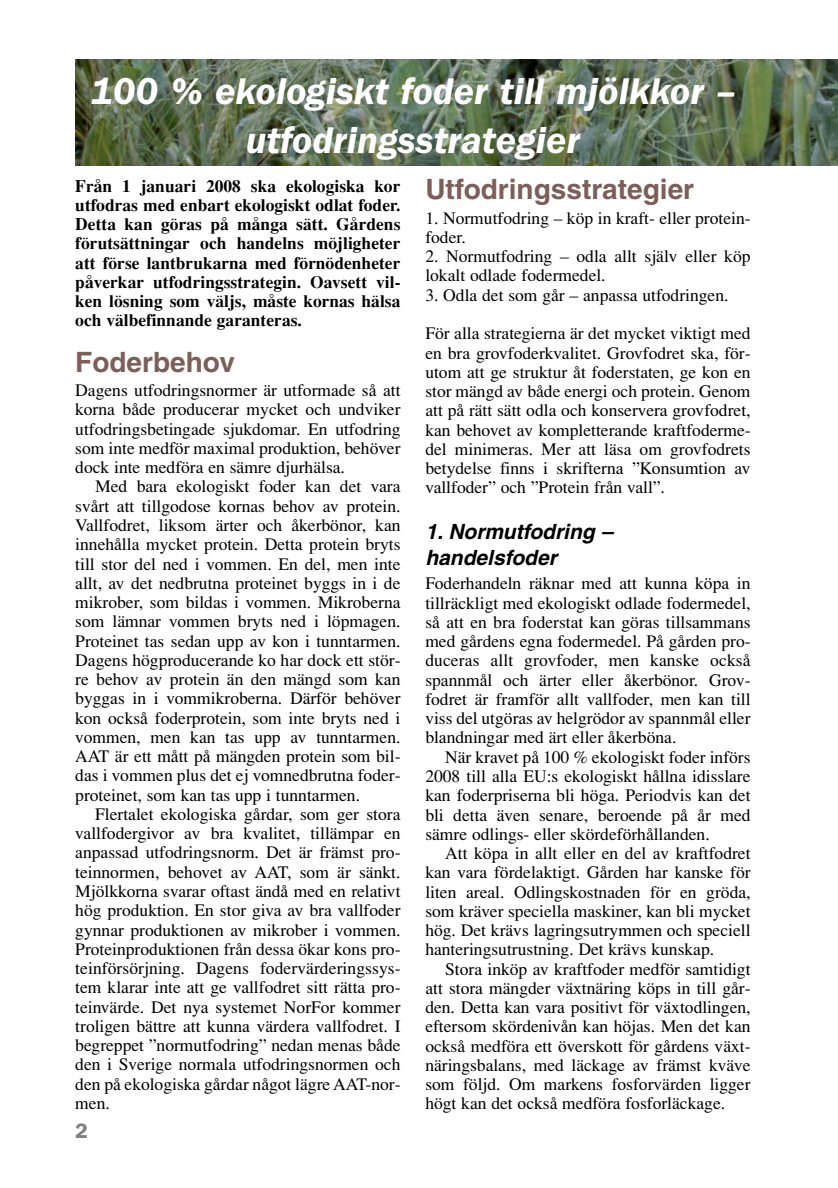
<style>
.page{position:relative;width:838px;height:1188px;background:#fff}
.page>*{position:absolute;margin:0;border:0;box-sizing:border-box;transform-origin:0 0}
.t1{font:italic 600 38.5px/49px "Franklin Gothic";color:#fff;text-align:center}
.t2{font:700 28px "Helvetica";color:#7c5f58}
.t3{font:italic 700 21px/26.2px "Helvetica";color:#000}
.t4{font:600 21px "Franklin Gothic";color:#808080}
.t5{font:17.5px/19.2px "Times";color:#000;text-align:justify}
.t6{font:700 17.5px/19.2px "Times";color:#000;text-align:justify}
</style>
<div class="page">
<img style="left:75px;top:59px;width:762px;height:107px">
<h1 class="t1" style="left:90px;top:70px;width:646px">100 % ekologiskt foder till mjölkkor – utfodringsstrategier</h1>
<p class="t6" style="left:75px;top:177px;width:326px">Från 1 januari 2008 ska ekologiska kor utfodras med enbart ekologiskt odlat foder.<br>Detta kan göras på många sätt. Gårdens förutsättningar och handelns möjligheter att förse lantbrukarna med förnödenheter påverkar utfodringsstrategin. Oavsett vil&shy;ken lösning som väljs, måste kornas hälsa och välbefinnande garanteras.</p>
<h2 class="t2" style="left:75px;top:352px;width:161px">Foderbehov</h2>
<p class="t5" style="left:75px;top:382px;width:326px">Dagens utfodringsnormer är utformade så att korna både producerar mycket och undviker utfodringsbetingade sjukdomar. En utfodring som inte medför maximal produktion, behöver dock inte medföra en sämre djurhälsa.</p>
<p class="t5" style="left:75px;top:478px;width:326px;text-indent:20px">Med bara ekologiskt foder kan det vara svårt att tillgodose kornas behov av protein.<br>Vallfodret, liksom ärter och åkerbönor, kan innehålla mycket protein. Detta protein bryts till stor del ned i vommen. En del, men inte allt, av det nedbrutna proteinet byggs in i de mikrober, som bildas i vommen. Mikroberna som lämnar vommen bryts ned i löpmagen.<br>Proteinet tas sedan upp av kon i tunntarmen.<br>Dagens högproducerande ko har dock ett stör&shy;re behov av protein än den mängd som kan byggas in i vommikroberna. Därför behöver kon också foderprotein, som inte bryts ned i vommen, men kan tas upp av tunntarmen.<br>AAT är ett mått på mängden protein som bil&shy;das i vommen plus det ej vomnedbrutna foder&shy;proteinet, som kan tas upp i tunntarmen.</p>
<p class="t5" style="left:75px;top:806px;width:326px;text-indent:20px">Flertalet ekologiska gårdar, som ger stora vallfodergivor av bra kvalitet, tillämpar en anpassad utfodringsnorm. Det är främst pro&shy;teinnormen, behovet av AAT, som är sänkt.<br>Mjölkkorna svarar oftast ändå med en relativt hög produktion. En stor giva av bra vallfoder gynnar produktionen av mikrober i vommen.<br>Proteinproduktionen från dessa ökar kons pro&shy;teinförsörjning. Dagens fodervärderingssys&shy;tem klarar inte att ge vallfodret sitt rätta pro&shy;teinvärde. Det nya systemet NorFor kommer troligen bättre att kunna värdera vallfodret. I begreppet ”normutfodring” nedan menas både den i Sverige normala utfodringsnormen och den på ekologiska gårdar något lägre AAT-nor&shy;men.</p>
<p class="t4" style="left:75px;top:1123px;width:14px">2</p>
<h2 class="t2" style="left:425px;top:179px;width:270px">Utfodringsstrategier</h2>
<p class="t5" style="left:425px;top:210px;width:326px">1. Normutfodring – köp in kraft- eller protein&shy;foder.</p>
<p class="t5" style="left:425px;top:248px;width:326px">2. Normutfodring – odla allt själv eller köp lokalt odlade fodermedel.</p>
<p class="t5" style="left:425px;top:287px;width:304px">3. Odla det som går – anpassa utfodringen.</p>
<p class="t5" style="left:425px;top:325px;width:326px">För alla strategierna är det mycket viktigt med en bra grovfoderkvalitet. Grovfodret ska, för&shy;utom att ge struktur åt foderstaten, ge kon en stor mängd av både energi och protein. Genom att på rätt sätt odla och konservera grovfodret, kan behovet av kompletterande kraftfoderme&shy;del minimeras. Mer att läsa om grovfodrets betydelse finns i skrifterna ”Konsumtion av vallfoder” och ”Protein från vall”.</p>
<p class="t3" style="left:425px;top:520px;width:193px">1. Normutfodring – handelsfoder</p>
<p class="t5" style="left:425px;top:575px;width:326px">Foderhandeln räknar med att kunna köpa in tillräckligt med ekologiskt odlade fodermedel, så att en bra foderstat kan göras tillsammans med gårdens egna fodermedel. På gården pro&shy;duceras allt grovfoder, men kanske också spannmål och ärter eller åkerbönor. Grov&shy;fodret är framför allt vallfoder, men kan till viss del utgöras av helgrödor av spannmål eller blandningar med ärt eller åkerböna.</p>
<p class="t5" style="left:425px;top:748px;width:326px;text-indent:20px">När kravet på 100 % ekologiskt foder införs 2008 till alla EU:s ekologiskt hållna idisslare kan foderpriserna bli höga. Periodvis kan det bli detta även senare, beroende på år med sämre odlings- eller skördeförhållanden.</p>
<p class="t5" style="left:425px;top:845px;width:326px;text-indent:20px">Att köpa in allt eller en del av kraftfodret kan vara fördelaktigt. Gården har kanske för liten areal. Odlingskostnaden för en gröda, som kräver speciella maskiner, kan bli mycket hög. Det krävs lagringsutrymmen och speciell hanteringsutrustning. Det krävs kunskap.</p>
<p class="t5" style="left:425px;top:960px;width:326px;text-indent:20px">Stora inköp av kraftfoder medför samtidigt att stora mängder växtnäring köps in till går&shy;den. Detta kan vara positivt för växtodlingen, eftersom skördenivån kan höjas. Men det kan också medföra ett överskott för gårdens växt&shy;näringsbalans, med läckage av främst kväve som följd. Om markens fosforvärden ligger högt kan det också medföra fosforläckage.</p>
</div>
